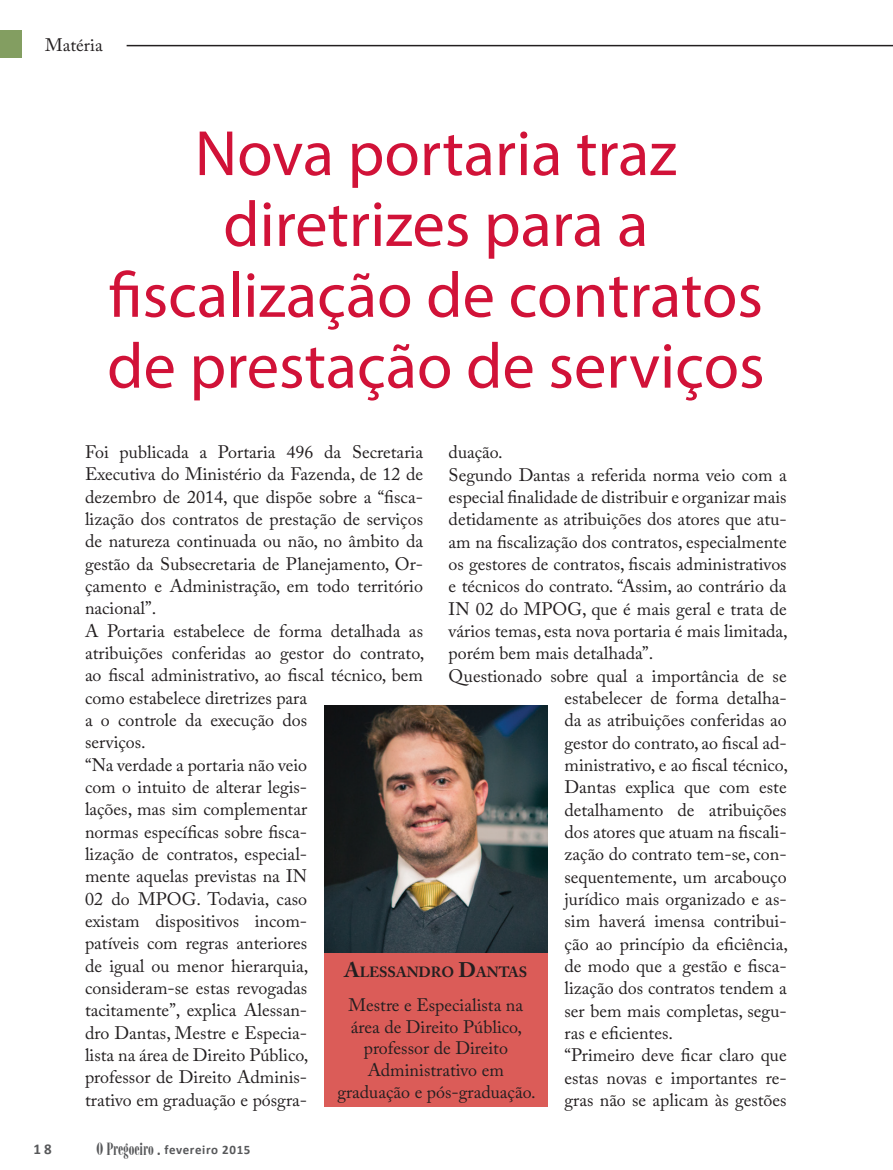
<style>
.page{position:relative;width:893px;height:1170px;background:#fff}
.page>*{position:absolute;margin:0;border:0;box-sizing:border-box;transform-origin:0 0}
.t1{font:64.5px/70.8px "Myriad Pro";color:#d11238;text-align:center}
.t2{font:18px/22.4px "Adobe Caslon Pro";color:#231f20}
.t3{font:700 15px "Calibri";color:#57585a}
.t4{font:700 14.7px "Adobe Caslon Pro";color:#231f20}
.t5{font:700 12.9px "Calibri";letter-spacing:.05em;color:#57585a}
.s1{font-size:21px}
.s2{font-family:"Modern 735 BT Roman A";font-weight:400;font-size:16.8px}
.s3{font-size:15.45px}
</style>
<div class="page">
<div style="left:0;top:30px;width:21px;height:28px;background:#839e61"></div>
<hr style="left:127px;top:45px;width:766px;height:1px;background:#231f20">
<div style="left:324px;top:952px;width:223px;height:154px;background:#db5c58"></div>
<img style="left:324px;top:705px;width:223px;height:247px">
<p class="t2" style="left:45px;top:33px;width:59px">Matéria</p>
<h1 class="t1" style="left:107px;top:117px;width:659px">Nova portaria traz diretrizes para a fiscalização de contratos de prestação de serviços</h1>
<p class="t2" style="left:85px;top:440px;width:341px">Foi publicada a Portaria 496 da Secretaria Executiva do Ministério da Fazenda, de 12 de dezembro de 2014, que dispõe sobre a “fisca&shy;lização dos contratos de prestação de serviços de natureza continuada ou não, no âmbito da gestão da Subsecretaria de Planejamento, Or&shy;çamento e Administração, em todo território nacional”.<br>A Portaria estabelece de forma detalhada as atribuições conferidas ao gestor do contrato, ao fiscal administrativo, ao fiscal técnico, bem como estabelece diretrizes para<br>a o controle da execução dos<br>serviços.<br>“Na verdade a portaria não veio<br>com o intuito de alterar legis-<br>lações, mas sim complementar<br>normas específicas sobre fisca-<br>lização de contratos, especial-<br>mente aquelas previstas na IN<br>02 do MPOG. Todavia, caso<br>existam dispositivos incom-<br>patíveis com regras anteriores<br>de igual ou menor hierarquia,<br>consideram-se estas revogadas<br>tacitamente”, explica Alessan-<br>dro Dantas, Mestre e Especia-<br>lista na área de Direito Público,<br>professor de Direito Adminis-<br>trativo em graduação e pósgra-</p>
<p class="t2" style="left:449px;top:441px;width:56px">duação.</p>
<p class="t2" style="left:449px;top:463px;width:340px">Segundo Dantas a referida norma veio com a</p>
<p class="t2" style="left:449px;top:485px;width:340px">especial finalidade de distribuir e organizar mais</p>
<p class="t2" style="left:449px;top:508px;width:340px">detidamente as atribuições dos atores que atu-</p>
<p class="t2" style="left:449px;top:530px;width:340px">am na fiscalização dos contratos, especialmente</p>
<p class="t2" style="left:449px;top:552px;width:340px">os gestores de contratos, fiscais administrativos</p>
<p class="t2" style="left:449px;top:575px;width:339px">e técnicos do contrato. “Assim, ao contrário da</p>
<p class="t2" style="left:449px;top:597px;width:340px">IN 02 do MPOG, que é mais geral e trata de</p>
<p class="t2" style="left:449px;top:619px;width:341px">vários temas, esta nova portaria é mais limitada,</p>
<p class="t2" style="left:449px;top:641px;width:206px">porém bem mais detalhada”.</p>
<p class="t2" style="left:449px;top:664px;width:340px">Questionado sobre qual a importância de se</p>
<p class="t2" style="left:564px;top:686px;width:224px">estabelecer de forma detalha-</p>
<p class="t2" style="left:564px;top:708px;width:224px">da as atribuições conferidas ao</p>
<p class="t2" style="left:564px;top:731px;width:224px">gestor do contrato, ao fiscal ad-</p>
<p class="t2" style="left:564px;top:753px;width:225px">ministrativo, e ao fiscal técnico,</p>
<p class="t2" style="left:564px;top:775px;width:224px">Dantas explica que com este</p>
<p class="t2" style="left:564px;top:798px;width:224px">detalhamento de atribuições</p>
<p class="t2" style="left:564px;top:820px;width:224px">dos atores que atuam na fiscali-</p>
<p class="t2" style="left:564px;top:842px;width:224px">zação do contrato tem-se, con-</p>
<p class="t2" style="left:564px;top:865px;width:224px">sequentemente, um arcabouço</p>
<p class="t2" style="left:564px;top:887px;width:224px">jurídico mais organizado e as-</p>
<p class="t2" style="left:564px;top:909px;width:224px">sim haverá imensa contribui-</p>
<p class="t2" style="left:564px;top:932px;width:225px">ção ao princípio da eficiência,</p>
<p class="t2" style="left:564px;top:954px;width:224px">de modo que a gestão e fisca-</p>
<p class="t2" style="left:564px;top:976px;width:224px">lização dos contratos tendem a</p>
<p class="t2" style="left:564px;top:999px;width:224px">ser bem mais completas, segu-</p>
<p class="t2" style="left:564px;top:1021px;width:110px">ras e eficientes.</p>
<p class="t2" style="left:564px;top:1043px;width:224px">“Primeiro deve ficar claro que</p>
<p class="t2" style="left:564px;top:1066px;width:224px">estas novas e importantes re-</p>
<p class="t2" style="left:564px;top:1088px;width:224px">gras não se aplicam às gestões</p>
<p class="t4" style="left:345px;top:963px;width:184px"><span class="s1">A</span>LESSANDRO <span class="s1">D</span>ANTAS</p>
<p class="t2" style="left:337px;top:994px;width:200px;line-height:21.6px;text-align:center">Mestre e Especialista na área de Direito Público, professor de Direito<br>Administrativo em graduação e pós-graduação.</p>
<p class="t3" style="left:33px;top:1139px;width:20px">18</p>
<p class="t5" style="left:97px;top:1141px;width:155px"><span class="s2">O Pregoeiro</span> <span class="s3">.</span> fevereiro 2015</p>
</div>
